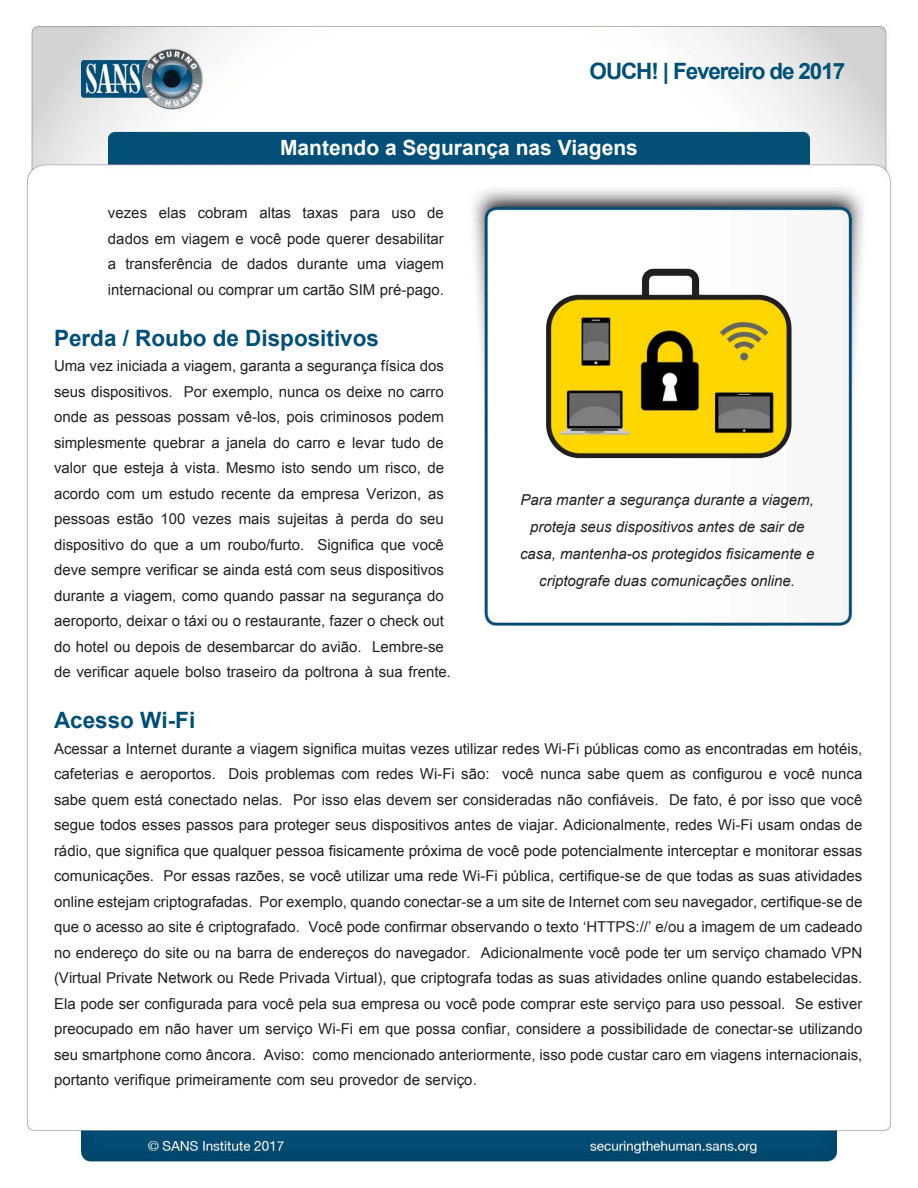
<style>
.page{position:relative;width:918px;height:1188px;background:#fff}
.page>*{position:absolute;margin:0;border:0;box-sizing:border-box;transform-origin:0 0}
.MainText{font:700 22.5px "Arial";color:#024e77}
.t1{font:700 22.5px "Arial";letter-spacing:-.05em;color:#004f77}
.t2{font:700 21px "Arial";color:#fff}
.MainText-2{font:15px/25.5px "Arial";color:#231f20}
.t3{font:italic 15px/27px "Arial";color:#231f20;text-align:center}
</style>
<div class="page">
<img style="left:26px;top:25px;width:865px;height:1139px">
<img style="left:474px;top:208px;width:391px;height:294px">
<h1 class="t1" style="left:590px;top:56px;width:257px">OUCH! | Fevereiro de 2017</h1>
<h2 class="t2" style="left:280px;top:134px;width:359px">Mantendo a Segurança nas Viagens</h2>
<p class="MainText-2" style="left:159px;top:200px;width:29px">elas</p>
<p class="MainText-2" style="left:198px;top:200px;width:52px">cobram</p>
<p class="MainText-2" style="left:259px;top:200px;width:33px">altas</p>
<p class="MainText-2" style="left:427px;top:200px;width:18px">de</p>
<p class="MainText-2" style="left:303px;top:200px;width:37px">taxas</p>
<p class="MainText-2" style="left:108px;top:200px;width:41px">vezes</p>
<p class="MainText-2" style="left:108px;top:226px;width:337px">dados em viagem e você pode querer desabilitar</p>
<p class="MainText-2" style="left:396px;top:251px;width:50px">viagem</p>
<p class="MainText-2" style="left:350px;top:200px;width:32px">para</p>
<p class="MainText-2" style="left:392px;top:200px;width:26px">uso</p>
<p class="MainText-2" style="left:125px;top:251px;width:88px">transferência</p>
<p class="MainText-2" style="left:221px;top:251px;width:18px">de</p>
<p class="MainText-2" style="left:247px;top:251px;width:42px">dados</p>
<p class="MainText-2" style="left:297px;top:251px;width:52px">durante</p>
<p class="MainText-2" style="left:108px;top:251px;width:337px">a<br>internacional ou comprar um cartão SIM pré-pago.</p>
<p class="MainText" style="left:54px;top:323px;width:327px">Perda / Roubo de Dispositivos</p>
<p class="MainText-2" style="left:54px;top:353px;width:391px;text-align:right">Uma vez iniciada a viagem, garanta a segurança física dos<br>Por exemplo, nunca os deixe no carro</p>
<p class="MainText-2" style="left:357px;top:251px;width:31px">uma</p>
<p class="MainText-2" style="left:54px;top:379px;width:120px">seus dispositivos.</p>
<p class="MainText-2" style="left:54px;top:404px;width:391px">onde as pessoas possam vê-los, pois criminosos podem</p>
<p class="MainText-2" style="left:54px;top:430px;width:391px">simplesmente quebrar a janela do carro e levar tudo de</p>
<p class="MainText-2" style="left:54px;top:455px;width:392px">valor que esteja à vista. Mesmo isto sendo um risco, de</p>
<p class="MainText-2" style="left:428px;top:481px;width:17px">as</p>
<p class="MainText-2" style="left:54px;top:481px;width:47px">acordo</p>
<p class="MainText-2" style="left:169px;top:481px;width:47px">estudo</p>
<p class="MainText-2" style="left:278px;top:481px;width:18px">da</p>
<p class="MainText-2" style="left:366px;top:481px;width:57px">Verizon,</p>
<p class="MainText-2" style="left:221px;top:481px;width:52px">recente</p>
<p class="MainText-2" style="left:107px;top:481px;width:57px">com um</p>
<p class="MainText-2" style="left:301px;top:481px;width:60px">empresa</p>
<p class="t3" style="left:520px;top:487px;width:296px">Para manter a segurança durante a viagem, proteja seus dispositivos antes de sair de casa, mantenha-os protegidos fisicamente e criptografe duas comunicações online.</p>
<p class="MainText-2" style="left:335px;top:506px;width:10px">à</p>
<p class="MainText-2" style="left:161px;top:506px;width:27px">100</p>
<p class="MainText-2" style="left:239px;top:506px;width:33px">mais</p>
<p class="MainText-2" style="left:278px;top:506px;width:52px">sujeitas</p>
<p class="MainText-2" style="left:351px;top:506px;width:40px">perda</p>
<p class="MainText-2" style="left:396px;top:506px;width:18px">do</p>
<p class="MainText-2" style="left:117px;top:506px;width:38px">estão</p>
<p class="MainText-2" style="left:54px;top:506px;width:57px">pessoas</p>
<p class="MainText-2" style="left:193px;top:506px;width:41px">vezes</p>
<p class="MainText-2" style="left:420px;top:506px;width:26px">seu</p>
<p class="MainText-2" style="left:54px;top:532px;width:252px">dispositivo do que a um roubo/furto.</p>
<p class="MainText-2" style="left:54px;top:557px;width:391px">deve sempre verificar se ainda está com seus dispositivos</p>
<p class="MainText-2" style="left:54px;top:583px;width:391px">durante a viagem, como quando passar na segurança do</p>
<p class="MainText-2" style="left:54px;top:608px;width:391px">aeroporto, deixar o táxi ou o restaurante, fazer o check out</p>
<p class="MainText-2" style="left:372px;top:634px;width:73px">Lembre-se</p>
<p class="MainText-2" style="left:317px;top:532px;width:128px">Significa que você</p>
<p class="MainText-2" style="left:54px;top:634px;width:399px">do hotel ou depois de desembarcar do avião.<br>de verificar aquele bolso traseiro da poltrona à sua frente.</p>
<p class="MainText" style="left:54px;top:705px;width:143px">Acesso Wi-Fi</p>
<p class="MainText-2" style="left:54px;top:736px;width:810px;text-align:right">Acessar a Internet durante a viagem significa muitas vezes utilizar redes Wi-Fi públicas como as encontradas em hotéis, você nunca sabe quem as configurou e você nunca</p>
<p class="MainText-2" style="left:54px;top:761px;width:163px">cafeterias e aeroportos.</p>
<p class="MainText-2" style="left:229px;top:761px;width:262px">Dois problemas com redes Wi-Fi são:</p>
<p class="MainText-2" style="left:293px;top:787px;width:367px">Por isso elas devem ser consideradas não confiáveis.</p>
<p class="MainText-2" style="left:669px;top:787px;width:195px">De fato é, por isso que você</p>
<p class="MainText-2" style="left:54px;top:787px;width:230px">sabe quem está conectado nelas.</p>
<p class="MainText-2" style="left:54px;top:812px;width:810px">segue todos esses passos para proteger seus dispositivos antes de viajar. Adicionalmente, redes Wi-Fi usam ondas de</p>
<p class="MainText-2" style="left:54px;top:838px;width:810px">rádio, que significa que qualquer pessoa fisicamente próxima de você pode potencialmente interceptar e monitorar essas</p>
<p class="MainText-2" style="left:163px;top:863px;width:701px">Por essas razões, se você utilizar uma rede Wi-Fi pública, certifique-se de que todas as suas atividades</p>
<p class="MainText-2" style="left:54px;top:863px;width:102px">comunicações.</p>
<p class="MainText-2" style="left:54px;top:889px;width:200px">online estejam criptografadas.</p>
<p class="MainText-2" style="left:259px;top:889px;width:605px">Por exemplo, quando conectar-se a um site de Internet com seu navegador, certifique-se de</p>
<p class="MainText-2" style="left:54px;top:914px;width:248px">que o acesso ao site é criptografado.</p>
<p class="MainText-2" style="left:309px;top:914px;width:555px">Você pode confirmar observando o texto ‘HTTPS:// /e’ ou a imagem de um cadeado</p>
<p class="MainText-2" style="left:481px;top:940px;width:383px">Adicionalmente você pode ter um serviço chamado VPN</p>
<p class="MainText-2" style="left:54px;top:940px;width:418px">no endereço do site ou na barra de endereços do navegador.</p>
<p class="MainText-2" style="left:54px;top:965px;width:810px">(Virtual Private Network ou Rede Privada Virtual ,) que criptografa todas as suas atividades online quando estabelecidas.</p>
<p class="MainText-2" style="left:795px;top:991px;width:69px">Se estiver</p>
<p class="MainText-2" style="left:54px;top:991px;width:733px">Ela pode ser configurada para você pela sua empresa ou você pode comprar este serviço para uso pessoal.</p>
<p class="MainText-2" style="left:54px;top:1016px;width:810px">preocupado em não haver um serviço Wi-Fi em que possa confiar, considere a possibilidade de conectar-se utilizando</p>
<p class="MainText-2" style="left:313px;top:1042px;width:551px">como mencionado anteriormente, isso pode custar caro em viagens internacionais,</p>
<p class="MainText-2" style="left:54px;top:1042px;width:424px">seu smartphone como âncora.<br>portanto verifique primeiramente com seu provedor de serviço.</p>
<p class="MainText-2" style="left:264px;top:1042px;width:42px">Aviso:</p>
</div>
